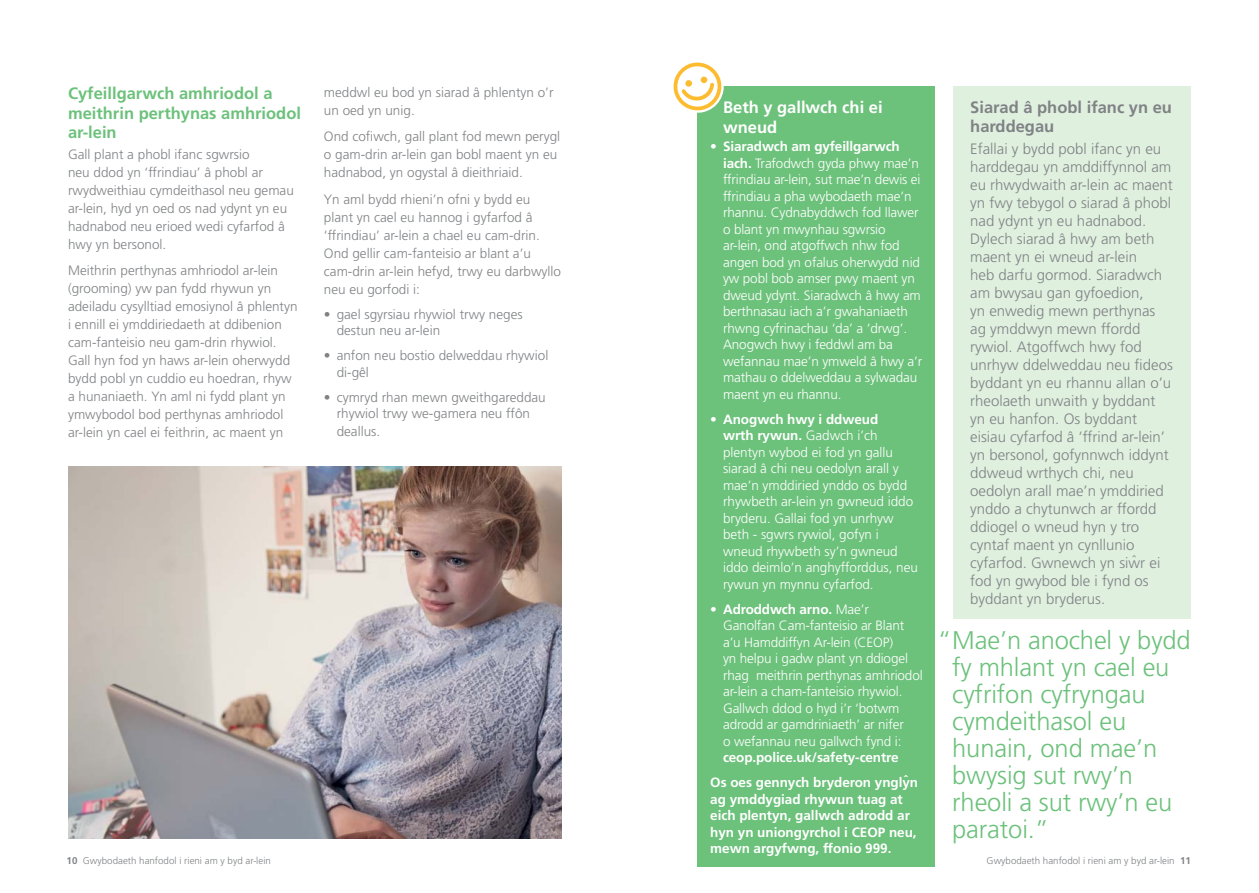
<style>
.page{position:relative;width:1259px;height:893px;background:#fff}
.page>*{position:absolute;margin:0;border:0;box-sizing:border-box;transform-origin:0 0}
.t1{font:300 25.5px/27px "Frutiger";letter-spacing:-.005em;color:#6cc17b}
.t2{font:700 16.5px/19.8px "Frutiger";color:#6cc17b}
.t3{font:700 16.5px/18.8px "Frutiger";color:#808285}
.t4{font:700 16.5px/19.8px "Frutiger";color:#fff}
.t5{font:300 15px/18px "Frutiger";color:#808285}
.t6{font:300 13.5px/18px "Frutiger";color:#808285}
.t7{font:300 13.5px/16.5px "Frutiger";letter-spacing:-.01em;color:#fff}
.t8{font:700 13.5px/16.5px "Frutiger";letter-spacing:-.005em;color:#fff}
.t9{font:300 9.75px "Frutiger";color:#808285}
.s1{font-weight:700}
</style>
<div class="page">
<div style="left:697px;top:86px;width:238px;height:781px;background:#6cc17b"></div>
<div style="left:953px;top:86px;width:238px;height:533px;background:#dff0df"></div>
<svg style="left:673px;top:62px;width:51px;height:51px"></svg>
<img style="left:68px;top:467px;width:493px;height:372px">
<p class="t2" style="left:68px;top:83px;width:234px">Cyfeillgarwch amhriodol a meithrin perthynas amhriodol ar-lein</p>
<p class="t6" style="left:68px;top:145px;width:227px">Gall plant a phobl ifanc sgwrsio<br>neu ddod yn ‘ffrindiau’ â phobl ar rwydweithiau cymdeithasol neu gemau ar-lein, hyd yn oed os nad ydynt yn eu hadnabod neu erioed wedi cyfarfod â hwy yn bersonol.</p>
<p class="t6" style="left:68px;top:261px;width:231px">Meithrin perthynas amhriodol ar-lein (grooming) yw pan fydd rhywun yn adeiladu cysylltiad emosiynol â phlentyn i ennill ei ymddiriedaeth at ddibenion cam-fanteisio neu gam-drin rhywiol.<br>Gall hyn fod yn haws ar-lein oherwydd bydd pobl yn cuddio eu hoedran, rhyw a hunaniaeth. Yn aml ni fydd plant yn ymwybodol bod perthynas amhriodol ar-lein yn cael ei feithrin, ac maent yn</p>
<p class="t6" style="left:324px;top:83px;width:231px">meddwl eu bod yn siarad â phlentyn o’r un oed yn unig.</p>
<p class="t6" style="left:324px;top:127px;width:238px">Ond cofiwch, gall plant fod mewn perygl o gam-drin ar-lein gan bobl maent yn eu hadnabod, yn ogystal â dieithriaid.</p>
<p class="t6" style="left:324px;top:190px;width:239px">Yn aml bydd rhieni’n ofni y bydd eu plant yn cael eu hannog i gyfarfod â ‘ffrindiau’ ar-lein a chael eu cam-drin.<br>Ond gellir cam-fanteisio ar blant a’u cam-drin ar-lein hefyd, trwy eu darbwyllo neu eu gorfodi i:</p>
<p class="t6" style="left:337px;top:306px;width:188px;line-height:16.5px;text-indent:-13px">• gael sgyrsiau rhywiol trwy neges destun neu ar-lein</p>
<p class="t6" style="left:337px;top:347px;width:213px;line-height:16.5px;text-indent:-13px">• anfon neu bostio delweddau rhywiol di-gêl</p>
<p class="t6" style="left:324px;top:389px;width:223px;line-height:16.5px;text-align:center">• cymryd rhan mewn gweithgareddau rhywiol trwy we-gamera neu ffôn</p>
<p class="t6" style="left:337px;top:422px;width:45px">deallus.</p>
<p class="t4" style="left:723px;top:97px;width:161px">Beth y gallwch chi ei wneud</p>
<p class="t7" style="left:723px;top:138px;width:201px;text-indent:-13px">• <span class="s1">Siaradwch am gyfeillgarwch iach.</span> Trafodwch gyda phwy mae’n ffrindiau ar-lein, sut mae’n dewis ei ffrindiau a pha wybodaeth mae’n rhannu. Cydnabyddwch fod llawer o blant yn mwynhau sgwrsio ar-lein, ond atgoffwch nhw fod angen bod yn ofalus oherwydd nid yw pobl bob amser pwy maent yn dweud ydynt. Siaradwch â hwy am berthnasau iach a’r gwahaniaeth rhwng cyfrinachau ‘da’ a ‘drwg’.<br>Anogwch hwy i feddwl am ba wefannau mae’n ymweld â hwy a’r mathau o ddelweddau a sylwadau maent yn eu rhannu.</p>
<p class="t7" style="left:723px;top:411px;width:196px;text-indent:-13px">• <span class="s1">Anogwch hwy i ddweud<br>wrth rywun.</span> Gadwch i’ch plentyn wybod ei fod yn gallu siarad â chi neu oedolyn arall y mae’n ymddiried ynddo os bydd rhywbeth ar-lein yn gwneud iddo bryderu. Gallai fod yn unrhyw beth - sgwrs rywiol, gofyn i wneud rhywbeth sy’n gwneud iddo deimlo’n anghyfforddus, neu rywun yn mynnu cyfarfod.</p>
<p class="t7" style="left:723px;top:601px;width:201px;text-indent:-13px">• <span class="s1">Adroddwch arno.</span> Mae’r<br>Ganolfan Cam-fanteisio ar Blant a’u Hamddiffyn Ar-lein (CEOP)<br>yn helpu i gadw plant yn ddiogel rhag meithrin perthynas amhriodol ar-lein a cham-fanteisio rhywiol.<br>Gallwch ddod o hyd i’r ‘botwm adrodd ar gamdriniaeth’ ar nifer<br>o wefannau neu gallwch fynd i: <span class="s1">ceop.police.uk/safety-centre</span></p>
<p class="t8" style="left:710px;top:774px;width:209px">Os oes gennych bryderon ynglyn ag ymddygiad rhywun tuag at eich plentyn, gallwch adrodd ar hyn yn uniongyrchol i CEOP neu, mewn argyfwng, ffonio 999.</p>
<p class="t3" style="left:970px;top:98px;width:203px">Siarad â phobl ifanc yn eu harddegau</p>
<p class="t5" style="left:970px;top:140px;width:204px">Efallai y bydd pobl ifanc yn eu harddegau yn amddiffynnol am eu rhwydwaith ar-lein ac maent yn fwy tebygol o siarad â phobl nad ydynt yn eu hadnabod.<br>Dylech siarad â hwy am beth maent yn ei wneud ar-lein<br>heb darfu gormod. Siaradwch am bwysau gan gyfoedion,<br>yn enwedig mewn perthynas ag ymddwyn mewn ffordd rywiol. Atgoffwch hwy fod unrhyw ddelweddau neu fideos byddant yn eu rhannu allan o’u rheolaeth unwaith y byddant yn eu hanfon. Os byddant eisiau cyfarfod â ‘ffrind ar-lein’ yn bersonol, gofynnwch iddynt ddweud wrthych chi, neu oedolyn arall mae’n ymddiried ynddo a chytunwch ar ffordd ddiogel o wneud hyn y tro cyntaf maent yn cynllunio cyfarfod. Gwnewch yn siwr ei fod yn gwybod ble i fynd os byddant yn bryderus.</p>
<p class="t1" style="left:952px;top:627px;width:240px;text-indent:-15px">“Mae’n anochel y bydd fy mhlant yn cael eu cyfrifon cyfryngau cymdeithasol eu hunain, ond mae’n bwysig sut rwy’n rheoli a sut rwy’n eu paratoi.”</p>
<p class="t6" style="left:1132px;top:551px;width:4px">ˆ</p>
<p class="t8" style="left:904px;top:772px;width:5px">ˆ</p>
<p class="t9" style="left:67px;top:856px;width:206px"><span class="s1">10</span> Gwybodaeth hanfodol i rieni am y byd ar-lein</p>
<p class="t9" style="left:986px;top:856px;width:206px">Gwybodaeth hanfodol i rieni am y byd ar-lein <span class="s1">11</span></p>
</div>
